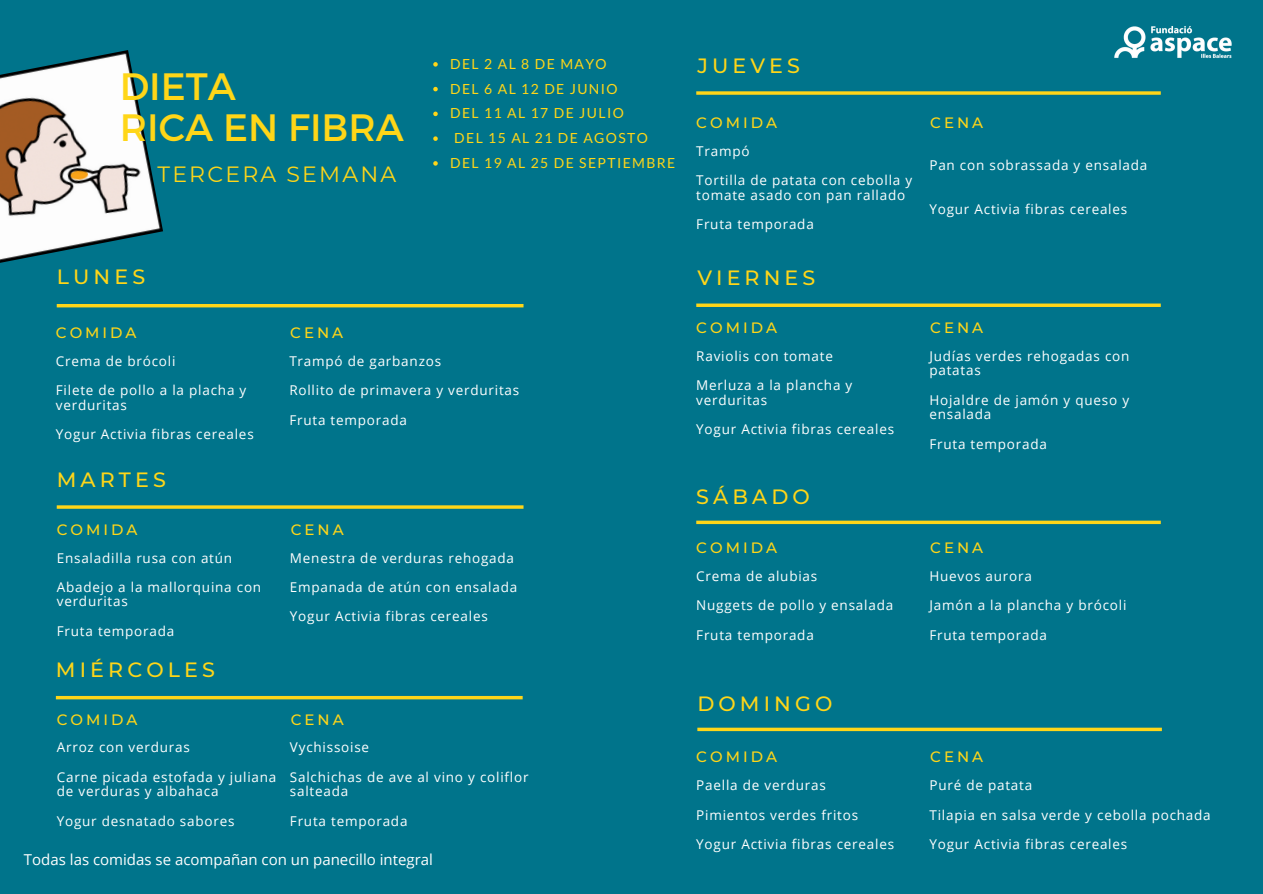
<style>
.page{position:relative;width:1263px;height:894px;background:#fff}
.page>*{position:absolute;margin:0;border:0;box-sizing:border-box;transform-origin:0 0}
.t1{font:38.1px "Montserrat";color:#ffd618}
.t2{font:22.05px "Montserrat";letter-spacing:.1em;color:#ffd618}
.t3{font:500 20.55px "Montserrat";letter-spacing:.2em;color:#ffd618}
.t4{font:500 15px "Montserrat";letter-spacing:.2em;color:#ffd618}
.t5{font:15px "Open Sans";color:#fff}
.t6{font:13.95px "Lato";letter-spacing:.1em;color:#ffd618}
.t7{font:13.5px/14.5px "Open Sans";letter-spacing:.06em;color:#fff}
</style>
<div class="page">
<div style="left:0;top:0;width:1263px;height:893px;background:#00748b"></div>
<svg style="left:57px;top:304px;width:466px;height:3px"></svg>
<svg style="left:57px;top:505px;width:466px;height:3px"></svg>
<svg style="left:56px;top:695px;width:467px;height:4px"></svg>
<svg style="left:696px;top:303px;width:465px;height:4px;background:#dbc727"></svg>
<svg style="left:696px;top:520px;width:465px;height:4px;background:#d6c62a"></svg>
<svg style="left:697px;top:727px;width:465px;height:4px;background:#d3c52b"></svg>
<img style="left:1114px;top:26px;width:118px;height:32px">
<svg style="left:696px;top:91px;width:465px;height:4px;background:#dbc727"></svg>
<img style="left:0;top:50px;width:163px;height:213px">
<svg style="left:433px;top:62px;width:5px;height:5px"></svg>
<svg style="left:433px;top:87px;width:5px;height:4px"></svg>
<svg style="left:433px;top:112px;width:5px;height:4px"></svg>
<svg style="left:433px;top:136px;width:5px;height:5px"></svg>
<svg style="left:433px;top:161px;width:5px;height:5px"></svg>
<p class="t1" style="left:120px;top:61px;width:118px">DIETA</p>
<p class="t1" style="left:120px;top:103px;width:286px">RICA EN FIBRA</p>
<p class="t2" style="left:158px;top:160px;width:240px">TERCERA SEMANA</p>
<p class="t3" style="left:57px;top:264px;width:90px">LUNES</p>
<p class="t6" style="left:450px;top:55px;width:158px">DEL 2 AL 8 DE MAYO</p>
<p class="t3" style="left:697px;top:53px;width:104px">JUEVES</p>
<p class="t6" style="left:450px;top:80px;width:169px">DEL 6 AL 12 DE JUNIO</p>
<p class="t6" style="left:450px;top:105px;width:175px">DEL 11 AL 17 DE JULIO</p>
<p class="t6" style="left:454px;top:129px;width:195px">DEL 15 AL 21 DE AGOSTO</p>
<p class="t6" style="left:450px;top:154px;width:227px">DEL 19 AL 25 DE SEPTIEMBRE</p>
<p class="t4" style="left:696px;top:113px;width:82px">COMIDA</p>
<p class="t4" style="left:930px;top:113px;width:55px">CENA</p>
<p class="t7" style="left:929px;top:158px;width:220px">Pan con sobrassada y ensalada</p>
<p class="t7" style="left:929px;top:202px;width:199px">Yogur Activia fibras cereales</p>
<p class="t7" style="left:696px;top:143px;width:55px">Trampó</p>
<p class="t7" style="left:696px;top:172px;width:217px">Tortilla de patata con cebolla y tomate asado con pan rallado</p>
<p class="t7" style="left:696px;top:216px;width:119px">Fruta temporada</p>
<p class="t3" style="left:697px;top:265px;width:120px">VIERNES</p>
<p class="t4" style="left:56px;top:323px;width:82px">COMIDA</p>
<p class="t4" style="left:290px;top:323px;width:55px">CENA</p>
<p class="t7" style="left:289px;top:353px;width:153px">Trampó de garbanzos</p>
<p class="t7" style="left:289px;top:383px;width:231px">Rollito de primavera y verduritas</p>
<p class="t7" style="left:289px;top:412px;width:119px">Fruta temporada</p>
<p class="t7" style="left:56px;top:353px;width:121px">Crema de brócoli</p>
<p class="t7" style="left:56px;top:383px;width:192px">Filete de pollo a la placha y verduritas</p>
<p class="t7" style="left:56px;top:426px;width:199px">Yogur Activia fibras cereales</p>
<p class="t3" style="left:57px;top:466px;width:111px">MARTES</p>
<p class="t4" style="left:57px;top:520px;width:82px">COMIDA</p>
<p class="t4" style="left:291px;top:520px;width:55px">CENA</p>
<p class="t7" style="left:290px;top:550px;width:226px">Menestra de verduras rehogada</p>
<p class="t7" style="left:290px;top:579px;width:229px">Empanada de atún con ensalada</p>
<p class="t7" style="left:290px;top:608px;width:199px">Yogur Activia fibras cereales</p>
<p class="t7" style="left:57px;top:550px;width:177px">Ensaladilla rusa con atún</p>
<p class="t7" style="left:57px;top:579px;width:206px">Abadejo a la mallorquina con verduritas</p>
<p class="t7" style="left:57px;top:623px;width:119px">Fruta temporada</p>
<p class="t3" style="left:56px;top:657px;width:160px">MIÉRCOLES</p>
<p class="t4" style="left:57px;top:709px;width:82px">COMIDA</p>
<p class="t4" style="left:291px;top:709px;width:55px">CENA</p>
<p class="t7" style="left:290px;top:739px;width:81px">Vychissoise</p>
<p class="t7" style="left:290px;top:769px;width:240px">Salchichas de ave al vino y coliflor salteada</p>
<p class="t7" style="left:290px;top:812px;width:119px">Fruta temporada</p>
<p class="t5" style="left:24px;top:849px;width:410px">Todas las comidas se acompañan con un panecillo integral</p>
<p class="t7" style="left:57px;top:739px;width:135px">Arroz con verduras</p>
<p class="t7" style="left:57px;top:769px;width:221px">Carne picada estofada y juliana de verduras y albahaca</p>
<p class="t7" style="left:57px;top:812px;width:179px">Yogur desnatado sabores</p>
<p class="t4" style="left:696px;top:318px;width:82px">COMIDA</p>
<p class="t4" style="left:930px;top:318px;width:55px">CENA</p>
<p class="t7" style="left:929px;top:348px;width:201px">Judías verdes rehogadas con patatas</p>
<p class="t7" style="left:929px;top:392px;width:201px">Hojaldre de jamón y queso y ensalada</p>
<p class="t7" style="left:929px;top:436px;width:119px">Fruta temporada</p>
<p class="t7" style="left:696px;top:348px;width:138px">Raviolis con tomate</p>
<p class="t7" style="left:696px;top:377px;width:158px">Merluza a la plancha y verduritas</p>
<p class="t7" style="left:696px;top:421px;width:199px">Yogur Activia fibras cereales</p>
<p class="t3" style="left:696px;top:483px;width:115px">SÁBADO</p>
<p class="t4" style="left:696px;top:538px;width:82px">COMIDA</p>
<p class="t4" style="left:930px;top:538px;width:55px">CENA</p>
<p class="t7" style="left:929px;top:568px;width:104px">Huevos aurora</p>
<p class="t7" style="left:929px;top:597px;width:198px">Jamón a la plancha y brócoli</p>
<p class="t7" style="left:929px;top:627px;width:119px">Fruta temporada</p>
<p class="t7" style="left:696px;top:568px;width:123px">Crema de alubias</p>
<p class="t7" style="left:696px;top:597px;width:198px">Nuggets de pollo y ensalada</p>
<p class="t7" style="left:696px;top:627px;width:119px">Fruta temporada</p>
<p class="t3" style="left:697px;top:690px;width:137px">DOMINGO</p>
<p class="t4" style="left:696px;top:747px;width:82px">COMIDA</p>
<p class="t4" style="left:930px;top:747px;width:55px">CENA</p>
<p class="t7" style="left:929px;top:777px;width:104px">Puré de patata</p>
<p class="t7" style="left:929px;top:806px;width:283px">Tilapia en salsa verde y cebolla pochada</p>
<p class="t7" style="left:929px;top:836px;width:199px">Yogur Activia fibras cereales</p>
<p class="t7" style="left:696px;top:777px;width:131px">Paella de verduras</p>
<p class="t7" style="left:696px;top:806px;width:163px">Pimientos verdes fritos</p>
<p class="t7" style="left:696px;top:836px;width:199px">Yogur Activia fibras cereales</p>
</div>
